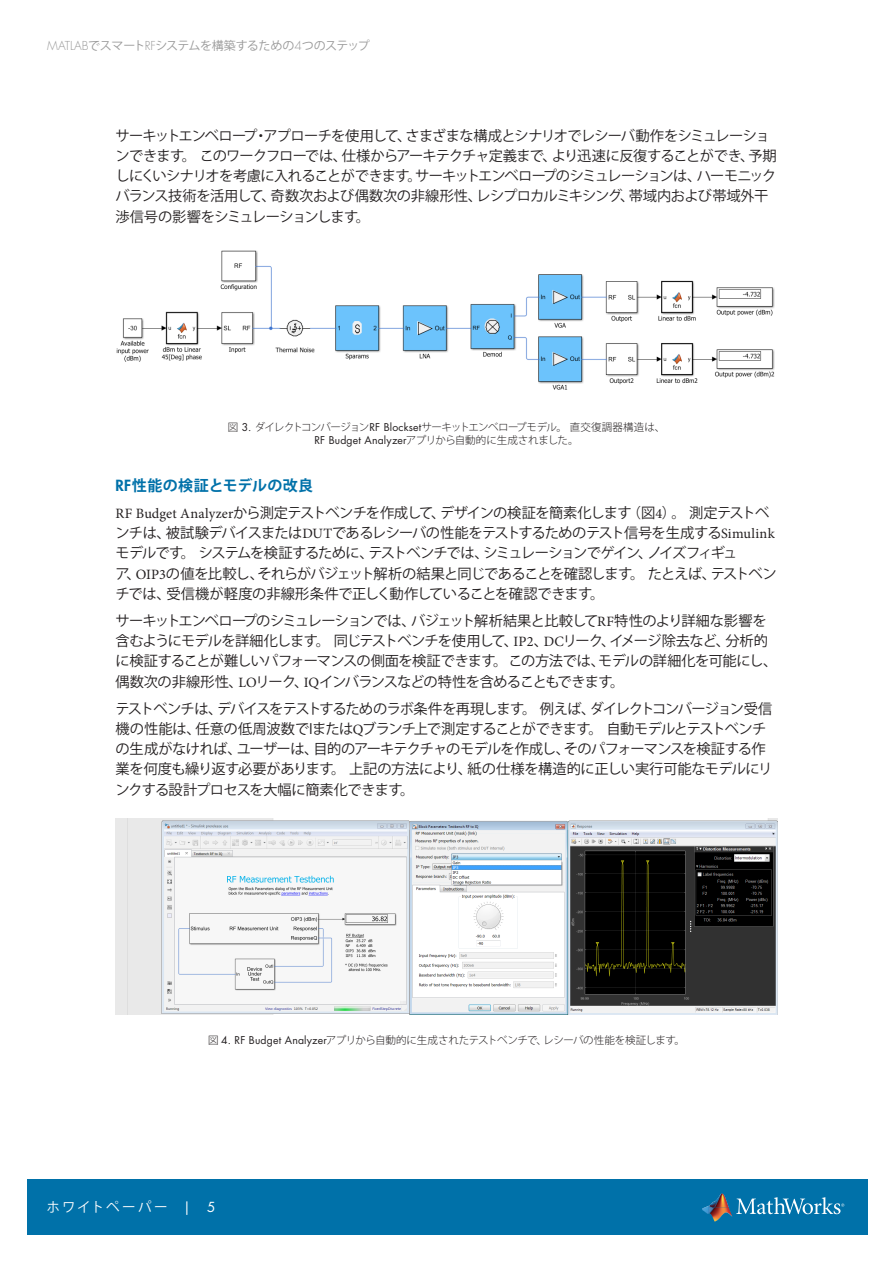
<style>
.page{position:relative;width:893px;height:1263px;background:#fff}
.page>*{position:absolute;margin:0;border:0;box-sizing:border-box;transform-origin:0 0}
.t1{font:700 15px "Koz Go Pr 6 N";letter-spacing:.015em;color:#0071a9}
.t2{font:14.25px/20.2px "Koz Go Pr 6 N";letter-spacing:-.05em;color:#231f20}
.t3{font:13.5px "Koz Go Pr 6 N";letter-spacing:.16em;color:#fff}
.t4{font:12px "Koz Go Pr 6 N";letter-spacing:-.04em;color:#999}
.t5{font:300 10.5px/13.5px "Koz Go Pr 6 N";letter-spacing:-.04em;color:#231f20;text-align:center}
.s1{font-family:"Futura Std";font-weight:300}
.s2{font-family:"Futura Std";font-weight:400}
.s3{font-family:"Futura Std";font-weight:800}
.s4{font-family:"Minion Pro"}
.s5{font-family:"Futura Std"}
</style>
<div class="page">
<div style="left:27px;top:1179px;width:841px;height:56px;background:#0071a9"></div>
<img style="left:709px;top:1193px;width:20px;height:14px">
<svg style="left:702px;top:1206px;width:7px;height:8px"></svg>
<img style="left:709px;top:1207px;width:23px;height:14px">
<svg style="left:736px;top:1197px;width:108px;height:17px"></svg>
<img style="left:116px;top:250px;width:659px;height:140px">
<img style="left:115px;top:819px;width:662px;height:196px">
<p class="t4" style="left:47px;top:39px;width:324px"><span class="s1">MATLAB</span>でスマート<span class="s1">RF</span>システムを構築するための<span class="s1">4</span>つのステップ</p>
<p class="t2" style="left:115px;top:125px;width:663px">サーキットエンベロープ・アプローチを使用して、さまざまな構成とシナリオでレシーバ動作をシミュレーションできます。 このワークフローでは、仕様からアーキテクチャ定義まで、より迅速に反復することができ、予期しにくいシナリオを考慮に入れることができます。サーキットエンベロープのシミュレーションは、ハーモニックバランス技術を活用して、奇数次および偶数次の非線形性、レシプロカルミキシング、帯域内および帯域外干渉信号の影響をシミュレーションします。</p>
<p class="t5" style="left:228px;top:420px;width:439px">図 <span class="s2">3.</span> ダイレクトコンバージョン<span class="s2">RF Blockset</span>サーキットエンベロープモデル。 直交復調器構造は、<br><span class="s2">RF Budget Analyzer</span>アプリから自動的に生成されました。</p>
<p class="t1" style="left:115px;top:477px;width:199px"><span class="s3">RF</span>性能の検証とモデルの改良</p>
<p class="t2" style="left:115px;top:503px;width:663px"><span class="s4">RF Budget Analyzer</span>から測定テストベンチを作成して、デザインの検証を簡素化します（図<span class="s4">4</span>）。 測定テストベンチは、被試験デバイスまたは<span class="s4">DUT</span>であるレシーバの性能をテストするためのテスト信号を生成する<span class="s4">Simulink</span>モデルです。 システムを検証するために、テストベンチでは、シミュレーションでゲイン、ノイズフィギュ<br>ア、<span class="s4">OIP3</span>の値を比較し、それらがバジェット解析の結果と同じであることを確認します。 たとえば、テストベンチでは、受信機が軽度の非線形条件で正しく動作していることを確認できます。</p>
<p class="t2" style="left:115px;top:611px;width:663px">サーキットエンベロープのシミュレーションでは、バジェット解析結果と比較して<span class="s4">RF</span>特性のより詳細な影響を含むようにモデルを詳細化します。 同じテストベンチを使用して、<span class="s4">IP2</span>、<span class="s4">DC</span>リーク、イメージ除去など、分析的に検証することが難しいパフォーマンスの側面を検証できます。 この方法では、モデルの詳細化を可能にし、偶数次の非線形性、<span class="s4">LO</span>リーク、<span class="s4">IQ</span>インバランスなどの特性を含めることもできます。</p>
<p class="t2" style="left:115px;top:698px;width:658px">テストベンチは、デバイスをテストするためのラボ条件を再現します。 例えば、ダイレクトコンバージョン受信機の性能は、任意の低周波数でIまたは<span class="s4">Q</span>ブランチ上で測定することができます。 自動モデルとテストベンチの生成がなければ、ユーザーは、目的のアーキテクチャのモデルを作成し、そのパフォーマンスを検証する作業を何度も繰り返す必要があります。 上記の方法により、紙の仕様を構造的に正しい実行可能なモデルにリンクする設計プロセスを大幅に簡素化できます。</p>
<p class="t5" style="left:208px;top:1034px;width:478px">図 <span class="s2">4. RF Budget Analyzer</span>アプリから自動的に生成されたテストベンチで、レシーバの性能を検証します。</p>
<p class="t3" style="left:46px;top:1200px;width:170px">ホワイトペーパー <span class="s5">| 5</span></p>
</div>
